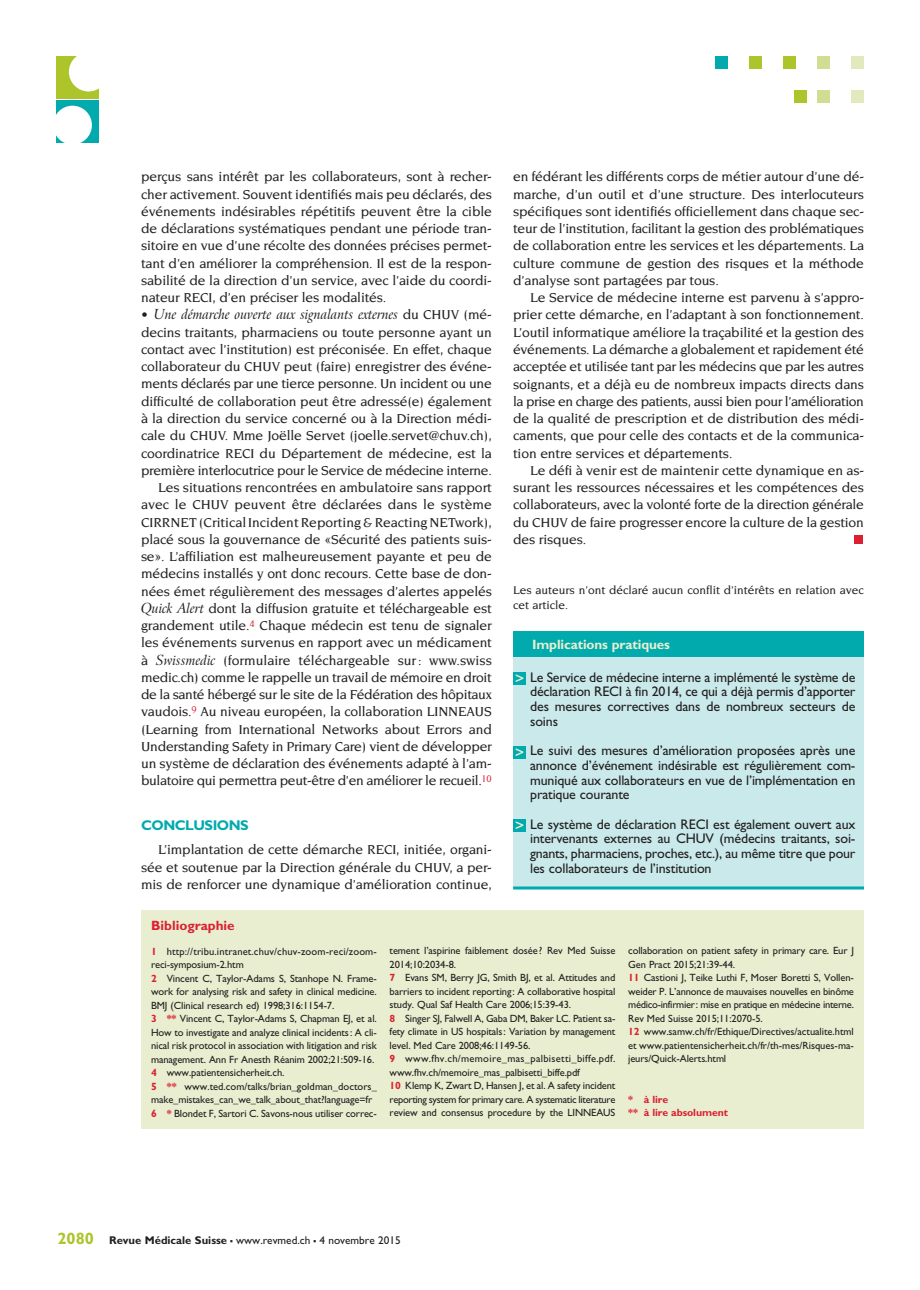
<style>
.page{position:relative;width:920px;height:1290px;background:#fff}
.page>*{position:absolute;margin:0;border:0;box-sizing:border-box;transform-origin:0 0}
.t1{font:700 14.1px "Gill Sans";letter-spacing:-.035em;color:#00aaad}
.t2{font:500 13.95px/17.2px "Novarese";letter-spacing:-.01em;color:#231f20;text-align:justify}
.t3{font:13.95px/14.7px "Gill Sans";letter-spacing:-.01em;color:#231f20;text-align:justify}
.t4{font:italic 13.95px "Arrus BT";letter-spacing:-.01em;color:#231f20;scale:.95 1}
.t5{font:700 13.5px "Gill Sans";letter-spacing:-.01em;color:#e9eed0}
.t6{font:700 13.5px "Gill Sans";color:#db2032}
.t7{font:500 12px/15px "Novarese";color:#231f20}
.t8{font:11.25px "Gill Sans";color:#231f20}
.t9{font:10.5px/13.5px "Gill Sans";letter-spacing:-.01em;color:#231f20}
.t10{font:700 10.5px/13.5px "Gill Sans";letter-spacing:-.01em;color:#db2032}
.s1{font-family:"Novarese";font-weight:500;font-style:normal}
.s2{font-family:"Arrus BT";font-weight:400;font-style:italic}
.s3{font-family:"Insignia";font-size:15px;color:#e9eed0}
.s4{font-weight:700;color:#db2032}
.s5{font-weight:700;font-size:16.5px;color:#adc42b}
.s6{font-weight:700}
.s7{font-weight:700;font-size:16.5px}
</style>
<div class="page">
<div style="left:851px;top:56px;width:13px;height:13px;background:#e2e9bc"></div>
<div style="left:817px;top:56px;width:13px;height:13px;background:#d2dd94"></div>
<div style="left:783px;top:56px;width:13px;height:13px;background:#adc42b"></div>
<div style="left:749px;top:56px;width:13px;height:13px;background:#adc42b"></div>
<div style="left:715px;top:56px;width:13px;height:13px;background:#00aaad"></div>
<div style="left:851px;top:90px;width:13px;height:13px;background:#e2e9bc"></div>
<div style="left:817px;top:90px;width:13px;height:13px;background:#d2dd94"></div>
<div style="left:794px;top:90px;width:12px;height:13px;background:#adc42b"></div>
<div style="left:854px;top:535px;width:8px;height:9px;background:#db2032"></div>
<div style="left:56px;top:56px;width:43px;height:43px;background:#adc42b"></div>
<div style="left:69px;top:52px;width:39px;height:39px;background:#fff;border-radius:50%"></div>
<div style="left:56px;top:101px;width:43px;height:42px;background:#00aaad"></div>
<div style="left:53px;top:106px;width:39px;height:39px;background:#fff;border-radius:50%"></div>
<div style="left:513px;top:657px;width:351px;height:231px;background:#c9e9ea"></div>
<div style="left:513px;top:631px;width:351px;height:26px;background:#00aaad"></div>
<hr style="left:513px;top:886px;width:351px;height:3px;background:#00aaad">
<div style="left:513px;top:672px;width:13px;height:13px;background:#00aaad"></div>
<div style="left:513px;top:746px;width:13px;height:12px;background:#00aaad"></div>
<div style="left:513px;top:819px;width:13px;height:13px;background:#00aaad"></div>
<div style="left:141px;top:911px;width:723px;height:218px;background:#e9eed0"></div>
<p class="t2" style="left:141px;top:168px;width:352px">perçus sans intérêt par les collaborateurs, sont à recher&shy;cher activement. Souvent identifiés mais peu déclarés, des événements indésirables répétitifs peuvent être la cible de déclarations systématiques pendant une période tran&shy;sitoire en vue d’une récolte des données précises permet&shy;tant d’en améliorer la compréhension. Il est de la respon&shy;sabilité de la direction d’un service, avec l’aide du coordi&shy;nateur RECI, d’en préciser les modalités.</p>
<p class="t4" style="left:141px;top:306px;width:371px"><span class="s1">•</span> Une démarche ouverte aux signalants externes <span class="s1">du CHUV (mé-</span></p>
<p class="t2" style="left:141px;top:323px;width:352px;text-align:right">decins traitants, pharmaciens ou toute personne ayant un contact avec l’institution) est préconisée. En effet, chaque collaborateur du CHUV peut (faire) enregistrer des événe&shy;ments déclarés par une tierce personne. Un incident ou une difficulté de collaboration peut être adressé(e) également à la direction du service concerné ou à la Direction médi&shy;cale du CHUV. Mme Joëlle Servet (joelle.servet@chuv.ch), coordinatrice RECI du Département de médecine, est la première interlocutrice pour le Service de médecine interne.<br>Les situations rencontrées en ambulatoire sans rapport avec le CHUV peuvent être déclarées dans le système CIRRNET (Critical Incident Reporting &amp; Reacting NETwork), placé sous la gouvernance de «Sécurité des patients suis&shy;se». L’affiliation est malheureusement payante et peu de médecins installés y ont donc recours. Cette base de don&shy;nées émet régulièrement des messages d’alertes appelés <span class="s2">Quick Alert</span> dont la diffusion gratuite et téléchargeable est grandement utile.<sup>4</sup> Chaque médecin est tenu de signaler les événements survenus en rapport avec un médicament à <span class="s2">Swissmedic</span> (formulaire téléchargeable sur: www.swiss medic.ch) comme le rappelle un travail de mémoire en droit de la santé hébergé sur le site de la Fédération des hôpitaux vaudois.<sup>9</sup> Au niveau européen, la collaboration LINNEAUS (Learning from International Networks about Errors and Understanding Safety in Primary Care) vient de développer un système de déclaration des événements adapté à l’am&shy;bulatoire qui permettra peut-être d’en améliorer le recueil.<sup>10</sup></p>
<p class="t1" style="left:141px;top:817px;width:109px">CONCLUSIONS</p>
<p class="t2" style="left:141px;top:841px;width:352px;text-indent:17px">L’implantation de cette démarche RECI, initiée, organi&shy;sée et soutenue par la Direction générale du CHUV, a per&shy;mis de renforcer une dynamique d’amélioration continue,</p>
<p class="t6" style="left:151px;top:917px;width:85px">Bibliographie</p>
<p class="t2" style="left:513px;top:168px;width:352px">en fédérant les différents corps de métier autour d’une dé&shy;marche, d’un outil et d’une structure. Des interlocuteurs spécifiques sont identifiés officiellement dans chaque sec&shy;teur de l’institution, facilitant la gestion des problématiques de collaboration entre les services et les départements. La culture commune de gestion des risques et la méthode d’analyse sont partagées par tous.</p>
<p class="t2" style="left:513px;top:289px;width:352px;text-indent:17px">Le Service de médecine interne est parvenu à s’appro&shy;prier cette démarche, en l’adaptant à son fonctionnement.<br>L’outil informatique améliore la traçabilité et la gestion des événements. La démarche a globalement et rapidement été acceptée et utilisée tant par les médecins que par les autres soignants, et a déjà eu de nombreux impacts directs dans la prise en charge des patients, aussi bien pour l’amélioration de la qualité de prescription et de distribution des médi&shy;caments, que pour celle des contacts et de la communica&shy;tion entre services et départements.</p>
<p class="t2" style="left:513px;top:461px;width:352px;text-indent:17px">Le défi à venir est de maintenir cette dynamique en as&shy;surant les ressources nécessaires et les compétences des collaborateurs, avec la volonté forte de la direction générale du CHUV de faire progresser encore la culture de la gestion des risques.</p>
<p class="t7" style="left:513px;top:583px;width:352px">Les auteurs n’ont déclaré aucun conflit d’intérêts en relation avec cet article.</p>
<p class="t5" style="left:532px;top:636px;width:139px">Implications pratiques</p>
<p class="t3" style="left:530px;top:670px;width:327px;text-indent:-15px"><span class="s3">&gt;</span> Le Service de médecine interne a implémenté le système de déclaration RECI à fin 2014, ce qui a déjà permis d’apporter des mesures correctives dans de nombreux secteurs de soins</p>
<p class="t3" style="left:530px;top:743px;width:327px;text-indent:-15px"><span class="s3">&gt;</span> Le suivi des mesures d’amélioration proposées après une annonce d’événement indésirable est régulièrement com&shy;muniqué aux collaborateurs en vue de l’implémentation en pratique courante</p>
<p class="t3" style="left:530px;top:817px;width:327px;text-indent:-15px"><span class="s3">&gt;</span> Le système de déclaration RECI est également ouvert aux intervenants externes au CHUV (médecins traitants, soi&shy;gnants, pharmaciens, proches, etc.), au même titre que pour les collaborateurs de l’institution</p>
<p class="t9" style="left:151px;top:944px;width:227px"><span class="s4">1</span> http://tribu.intranet.chuv/chuv-zoom-reci/zoom&shy;reci-symposium-2.htm<br><span class="s4">2</span> Vincent C, Taylor-Adams S, Stanhope N. Frame&shy;work for analysing risk and safety in clinical medicine.<br>BMJ (Clinical research ed) 1998;316:1154-7.<br><span class="s4">3 **</span> Vincent C, Taylor-Adams S, Chapman EJ, et al.<br>How to investigate and analyze clinical incidents: A cli&shy;nical risk protocol in association with litigation and risk management. Ann Fr Anesth Réanim 2002;21:509-16.<br><span class="s4">4</span> www.patientensicherheit.ch.<br><span class="s4">5 **</span> www.ted.com/talks/brian_goldman_doctors_ make_mistakes_can_we_talk_about_that?language=fr <span class="s4">6 *</span> Blondet F, Sartori C. Savons-nous utiliser correc-</p>
<p class="t9" style="left:390px;top:944px;width:227px">tement l’aspirine faiblement dosée? Rev Med Suisse 2014;10:2034-8.<br><span class="s4">7</span> Evans SM, Berry JG, Smith BJ, et al. Attitudes and barriers to incident reporting: A collaborative hospital study. Qual Saf Health Care 2006;15:39-43.<br><span class="s4">8</span> Singer SJ, Falwell A, Gaba DM, Baker LC. Patient sa&shy;fety climate in US hospitals: Variation by management level. Med Care 2008;46:1149-56.<br><span class="s4">9</span> www.fhv.ch/memoire_mas_palbisetti_biffe.pdf. www.fhv.ch/memoire_mas_palbisetti_biffe.pdf<br><span class="s4">10</span> Klemp K, Zwart D, Hansen J, et al. A safety incident reporting system for primary care. A systematic literature review and consensus procedure by the LINNEAUS</p>
<p class="t9" style="left:628px;top:944px;width:227px">collaboration on patient safety in primary care. Eur J Gen Pract 2015;21:39-44.<br><span class="s4">11</span> Castioni J, Teike Luthi F, Moser Boretti S, Vollen&shy;weider P. L’annonce de mauvaises nouvelles en binôme médico-infirmier: mise en pratique en médecine interne.<br>Rev Med Suisse 2015;11:2070-5.<br><span class="s4">12</span> www.samw.ch/fr/Ethique/Directives/actualite.html et www.patientensicherheit.ch/fr/th-mes/Risques-ma&shy;jeurs/Quick-Alerts.html</p>
<p class="t10" style="left:628px;top:1092px;width:101px">* à lire<br>** à lire absolument</p>
<p class="t8" style="left:58px;top:1233px;width:345px"><span class="s5">2080</span> <span class="s6">Revue Médicale Suisse</span> <span class="s7">–</span> www.revmed.ch <span class="s7">–</span> 4 novembre 2015</p>
</div>
